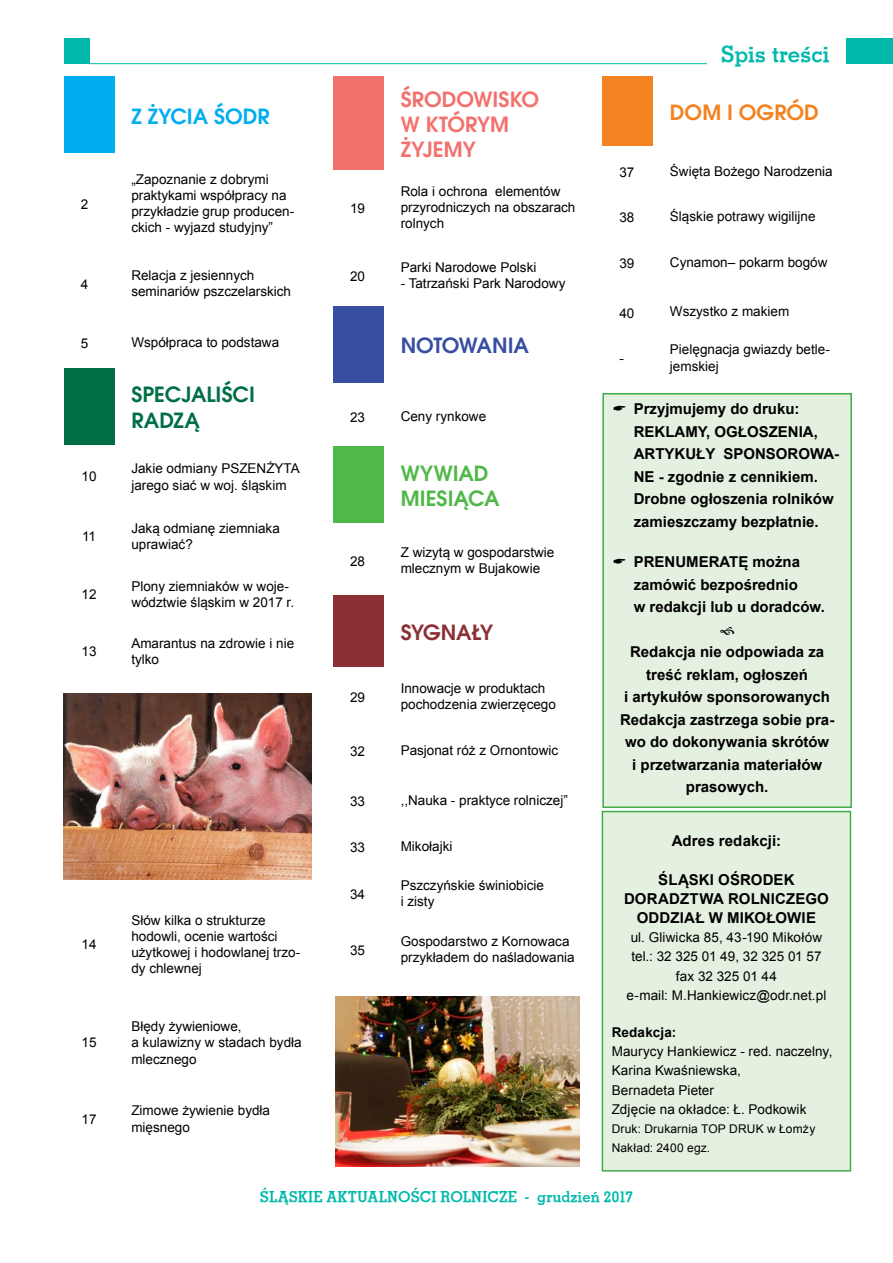
<style>
.page{position:relative;width:893px;height:1263px;background:#fff}
.page>*{position:absolute;margin:0;border:0;box-sizing:border-box;transform-origin:0 0}
.t1{font:700 22.5px "Wof Denil";letter-spacing:-.005em;color:#00b9ab}
.t2{font:600 21px/25.2px "Avant Garde";color:#f3716d}
.t3{font:600 21px/25.2px "Avant Garde";color:#006f45}
.t4{font:600 21px/25.2px "Avant Garde";color:#50b848}
.t5{font:600 21px "Avant Garde";color:#00aeef}
.t6{font:600 21px "Avant Garde";letter-spacing:-.025em;color:#374fa2}
.t7{font:600 21px "Avant Garde";color:#f58220}
.t8{font:600 21px "Avant Garde";letter-spacing:-.02em;color:#8a3035}
.t9{font:700 15px/22.5px "Arial";color:#000;text-align:center}
.t10{font:700 15px "Wof Denil";letter-spacing:.005em;color:#00b9ab}
.t11{font:13.5px/16.2px "Arial";color:#000}
.t12{font:700 13.5px "Arial";letter-spacing:.015em;color:#000}
.t13{font:12px/19.2px "Arial";letter-spacing:.015em;color:#000}
</style>
<div class="page">
<div style="left:846px;top:38px;width:47px;height:26px;background:#00b9ab"></div>
<div style="left:64px;top:38px;width:25px;height:26px;background:#00b9ab"></div>
<hr style="left:89px;top:63px;width:618px;height:1px;background:#00b9ab">
<div style="left:64px;top:77px;width:50px;height:76px;background:#00aeef"></div>
<div style="left:64px;top:368px;width:50px;height:76px;background:#006f45"></div>
<div style="left:333px;top:77px;width:51px;height:93px;background:#f3716d"></div>
<div style="left:333px;top:306px;width:51px;height:77px;background:#374fa2"></div>
<div style="left:333px;top:446px;width:51px;height:77px;background:#50b848"></div>
<div style="left:333px;top:595px;width:51px;height:71px;background:#8a3035"></div>
<div style="left:602px;top:77px;width:51px;height:69px;background:#f58220"></div>
<div style="left:602px;top:811px;width:248px;height:360px;background:#e4f0e0"></div>
<div style="left:602px;top:811px;width:249px;height:360px;border:2px solid #41ad49"></div>
<div style="left:603px;top:394px;width:248px;height:413px;background:#e4f0e0"></div>
<div style="left:602px;top:393px;width:250px;height:415px;border:2px solid #41ad49"></div>
<img style="left:64px;top:693px;width:248px;height:187px">
<img style="left:336px;top:996px;width:244px;height:170px">
<p class="t11" style="left:81px;top:196px;width:9px">2</p>
<h2 class="t5" style="left:131px;top:102px;width:140px">Z ŻYCIA ŚODR</h2>
<p class="t11" style="left:131px;top:171px;width:164px">„Zapoznanie z dobrymi praktykami współpracy na przykładzie grup producen&shy;ckich - wyjazd studyjny”</p>
<p class="t11" style="left:81px;top:276px;width:9px">4</p>
<p class="t11" style="left:131px;top:267px;width:161px">Relacja z jesiennych seminariów pszczelarskich</p>
<p class="t11" style="left:81px;top:335px;width:9px">5</p>
<p class="t11" style="left:131px;top:334px;width:149px">Współpraca to podstawa</p>
<h2 class="t3" style="left:131px;top:382px;width:125px">SPECJALIŚCI<br>RADZĄ</h2>
<p class="t11" style="left:82px;top:468px;width:17px">10</p>
<p class="t11" style="left:131px;top:460px;width:170px">Jakie odmiany PSZENŻYTA jarego siać w woj. śląskim</p>
<p class="t11" style="left:82px;top:528px;width:16px">11</p>
<p class="t11" style="left:131px;top:520px;width:150px">Jaką odmianę ziemniaka uprawiać?</p>
<p class="t11" style="left:82px;top:586px;width:17px">12</p>
<p class="t11" style="left:131px;top:578px;width:164px">Plony ziemniaków w woje&shy;wództwie śląskim w 2017 r.</p>
<p class="t11" style="left:82px;top:643px;width:17px">13</p>
<p class="t11" style="left:131px;top:635px;width:164px">Amarantus na zdrowie i nie tylko</p>
<p class="t11" style="left:82px;top:936px;width:17px">14</p>
<p class="t11" style="left:82px;top:1034px;width:17px">15</p>
<p class="t11" style="left:131px;top:912px;width:170px">Słów kilka o strukturze hodowli, ocenie wartości użytkowej i hodowlanej trzo&shy;dy chlewnej</p>
<p class="t11" style="left:131px;top:1018px;width:172px">Błędy żywieniowe,<br>a kulawizny w stadach bydła mlecznego</p>
<p class="t11" style="left:82px;top:1110px;width:17px">17</p>
<p class="t11" style="left:131px;top:1102px;width:140px">Zimowe żywienie bydła mięsnego</p>
<p class="t11" style="left:350px;top:200px;width:17px">19</p>
<p class="t11" style="left:350px;top:268px;width:17px">20</p>
<h2 class="t2" style="left:401px;top:87px;width:140px">ŚRODOWISKO<br>W KTÓRYM<br>ŻYJEMY</h2>
<p class="t11" style="left:401px;top:183px;width:176px">Rola i ochrona elementów przyrodniczych na obszarach rolnych</p>
<p class="t11" style="left:401px;top:259px;width:137px">Parki Narodowe Polski</p>
<p class="t11" style="left:401px;top:275px;width:166px">- Tatrzański Park Narodowy</p>
<h2 class="t6" style="left:401px;top:332px;width:130px">NOTOWAN IA</h2>
<p class="t11" style="left:350px;top:409px;width:17px">23</p>
<p class="t11" style="left:401px;top:408px;width:87px">Ceny rynkowe</p>
<h2 class="t4" style="left:401px;top:461px;width:16px">WYWIAD<br>MIESIĄCA</h2>
<p class="t11" style="left:350px;top:553px;width:17px">28</p>
<p class="t11" style="left:401px;top:544px;width:155px">Z wizytą w gospodarstwie mlecznym w Bujakowie</p>
<h2 class="t8" style="left:401px;top:618px;width:94px">SYGNAŁY</h2>
<p class="t11" style="left:350px;top:689px;width:17px">29</p>
<p class="t11" style="left:401px;top:680px;width:157px">Innowacje w produktach pochodzenia zwierzęcego</p>
<p class="t11" style="left:350px;top:743px;width:17px">32</p>
<p class="t11" style="left:401px;top:742px;width:159px">Pasjonat róż z Ornontowic</p>
<p class="t11" style="left:350px;top:793px;width:17px">33</p>
<p class="t11" style="left:401px;top:792px;width:169px">,,Nauka - praktyce rolniczej”</p>
<p class="t11" style="left:350px;top:839px;width:17px">33</p>
<p class="t11" style="left:401px;top:838px;width:53px">Mikołajki</p>
<p class="t11" style="left:350px;top:886px;width:17px">34</p>
<p class="t11" style="left:401px;top:877px;width:145px">Pszczyńskie świniobicie i zisty</p>
<p class="t11" style="left:350px;top:942px;width:17px">35</p>
<p class="t11" style="left:401px;top:933px;width:176px">Gospodarstwo z Kornowaca przykładem do naśladowania</p>
<h1 class="t1" style="left:721px;top:40px;width:111px">Spis treści</h1>
<h2 class="t7" style="left:670px;top:99px;width:18px">DOM</h2>
<h2 class="t7" style="left:727px;top:99px;width:29px">I OGRÓD</h2>
<p class="t11" style="left:619px;top:164px;width:17px">37</p>
<p class="t11" style="left:670px;top:163px;width:164px">Święta Bożego Narodzenia</p>
<p class="t11" style="left:619px;top:209px;width:17px">38</p>
<p class="t11" style="left:670px;top:208px;width:147px">Śląskie potrawy wigilijne</p>
<p class="t11" style="left:619px;top:255px;width:17px">39</p>
<p class="t11" style="left:670px;top:254px;width:159px">Cynamon– pokarm bogów</p>
<p class="t11" style="left:619px;top:305px;width:17px">40</p>
<p class="t11" style="left:670px;top:304px;width:121px">Wszystko z makiem</p>
<p class="t11" style="left:619px;top:350px;width:6px">-</p>
<p class="t11" style="left:670px;top:341px;width:161px">Pielęgnacja gwiazdy betle&shy;jemskiej</p>
<p class="t9" style="left:634px;top:398px;width:207px;text-align:left">Przyjmujemy do druku:<br>REKLAMY, OGŁOSZENIA,<br>ARTYKUŁY SPONSOROWA-<br>NE - zgodnie z cennikiem.<br>Drobne ogłoszenia rolników zamieszczamy bezpłatnie.</p>
<p class="t9" style="left:634px;top:551px;width:193px;text-align:left">PRENUMERATĘ można zamówić bezpośrednio<br>w redakcji lub u doradców.</p>
<p class="t9" style="left:620px;top:641px;width:216px">Redakcja nie odpowiada za treść reklam, ogłoszeń<br>i artykułów sponsorowanych<br>Redakcja zastrzega sobie pra&shy;wo do dokonywania skrótów<br>i przetwarzania materiałów prasowych.</p>
<p class="t9" style="left:672px;top:830px;width:111px">Adres redakcji:</p>
<p class="t9" style="left:624px;top:870px;width:206px;line-height:19.2px">ŚLĄSKI OŚRODEK<br>DORADZTWA ROLNICZEGO<br>ODDZIAŁ W MIKOŁOWIE</p>
<p class="t11" style="left:626px;top:928px;width:201px;line-height:19.2px;text-align:center">ul. Gliwicka 85, 43-190 Mikołów tel.: 32 325 01 49, 32 325 01 57 fax 32 325 01 44<br>e-mail: M.Hankiewicz@odr.net.pl</p>
<p class="t12" style="left:612px;top:1023px;width:66px">Redakcja:</p>
<p class="t11" style="left:612px;top:1042px;width:222px;line-height:19.2px">Maurycy Hankiewicz - red. naczelny,<br>Karina Kwaśniewska,<br>Bernadeta Pieter<br>Zdjęcie na okładce: Ł. Podkowik</p>
<p class="t13" style="left:612px;top:1119px;width:205px">Druk: Drukarnia TOP DRUK w Łomży<br>Nakład: 2400 egz.</p>
<p class="t10" style="left:260px;top:1187px;width:375px">ŚLĄSKIE AKTUALNOŚCI ROLNICZE - grudzień 2017</p>
</div>
